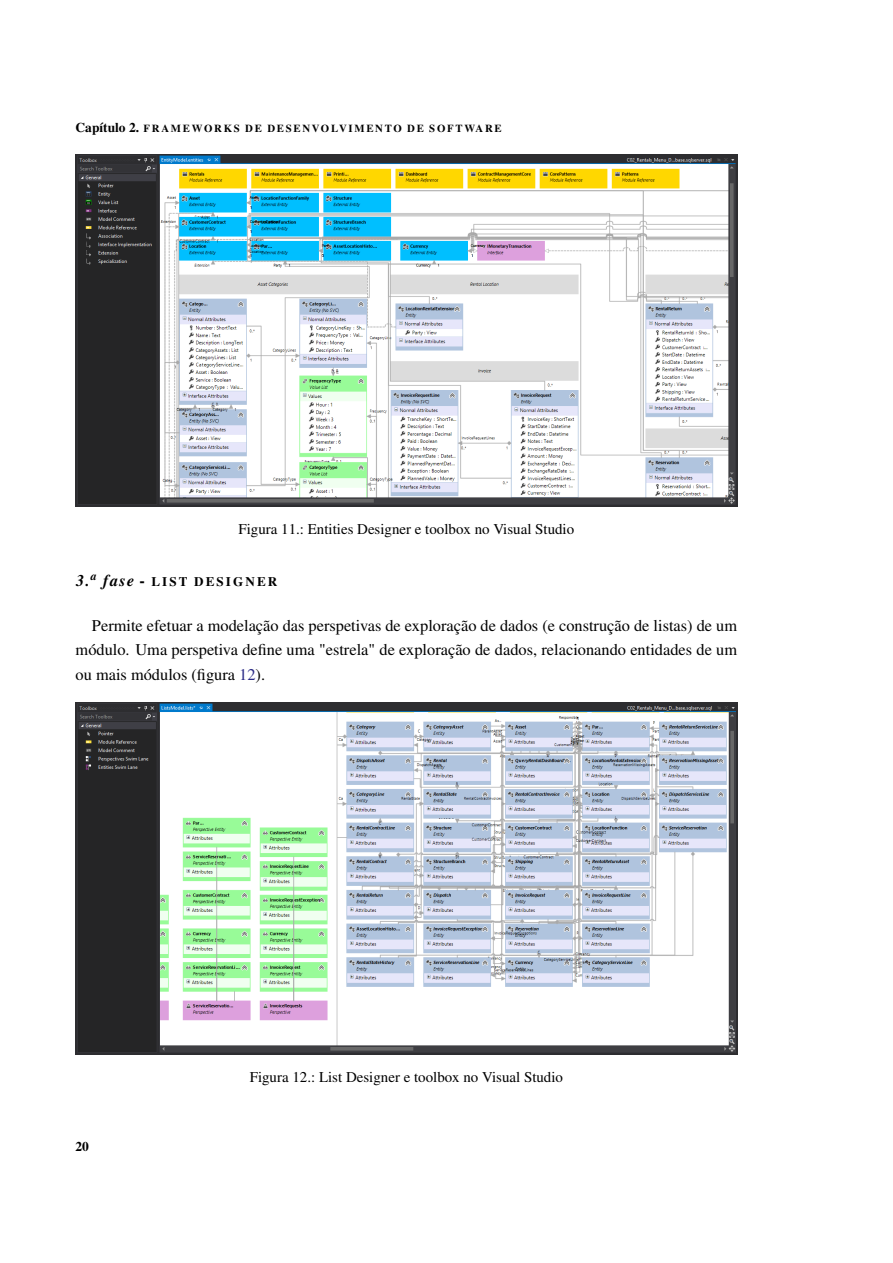
<style>
.page{position:relative;width:893px;height:1263px;background:#fff}
.page>*{position:absolute;margin:0;border:0;box-sizing:border-box;transform-origin:0 0}
.t1{font:16.35px/24.6px "Nimbus Rom No 9 L";color:#000;text-align:justify}
.t2{font:15px "Nimbus Rom No 9 L";color:#000}
.t3{font:500 13.5px "Nimbus Rom No 9 L";color:#000}
.t4{font:500 13.05px "Nimbus Rom No 9 L";letter-spacing:.16em;color:#000}
.t5{font:500 10.8px "Nimbus Rom No 9 L";letter-spacing:.16em;color:#000}
.s1{font-size:13.5px}
.s2{font-style:italic;font-size:16.35px}
.s3{font-size:16.35px}
.s4{color:#2a2a86}
</style>
<div class="page">
<img style="left:76px;top:154px;width:661px;height:352px">
<img style="left:76px;top:702px;width:661px;height:352px">
<p class="t5" style="left:76px;top:124px;width:428px"><span class="s1">Capítulo2.</span> FRAMEWORKS DE DESENVOLVIMENTO DE SOFTWARE</p>
<p class="t2" style="left:238px;top:524px;width:337px">Figura 11.: Entities Designer e toolbox no Visual Studio</p>
<p class="t4" style="left:76px;top:577px;width:203px"><span class="s2">3.</span><sup>a</sup> <span class="s2">fase</span> <span class="s3">-</span> LIST DESIGNER</p>
<p class="t1" style="left:76px;top:615px;width:663px;text-indent:16px">Permite efetuar a modelação das perspetivas de exploração de dados (e construção de listas) de um módulo. Uma perspetiva define uma "estrela" de exploração de dados, relacionando entidades de um ou mais módulos (figura <span class="s4">12</span>).</p>
<p class="t3" style="left:76px;top:1141px;width:15px">20</p>
<p class="t2" style="left:250px;top:1072px;width:315px">Figura 12.: List Designer e toolbox no Visual Studio</p>
</div>
